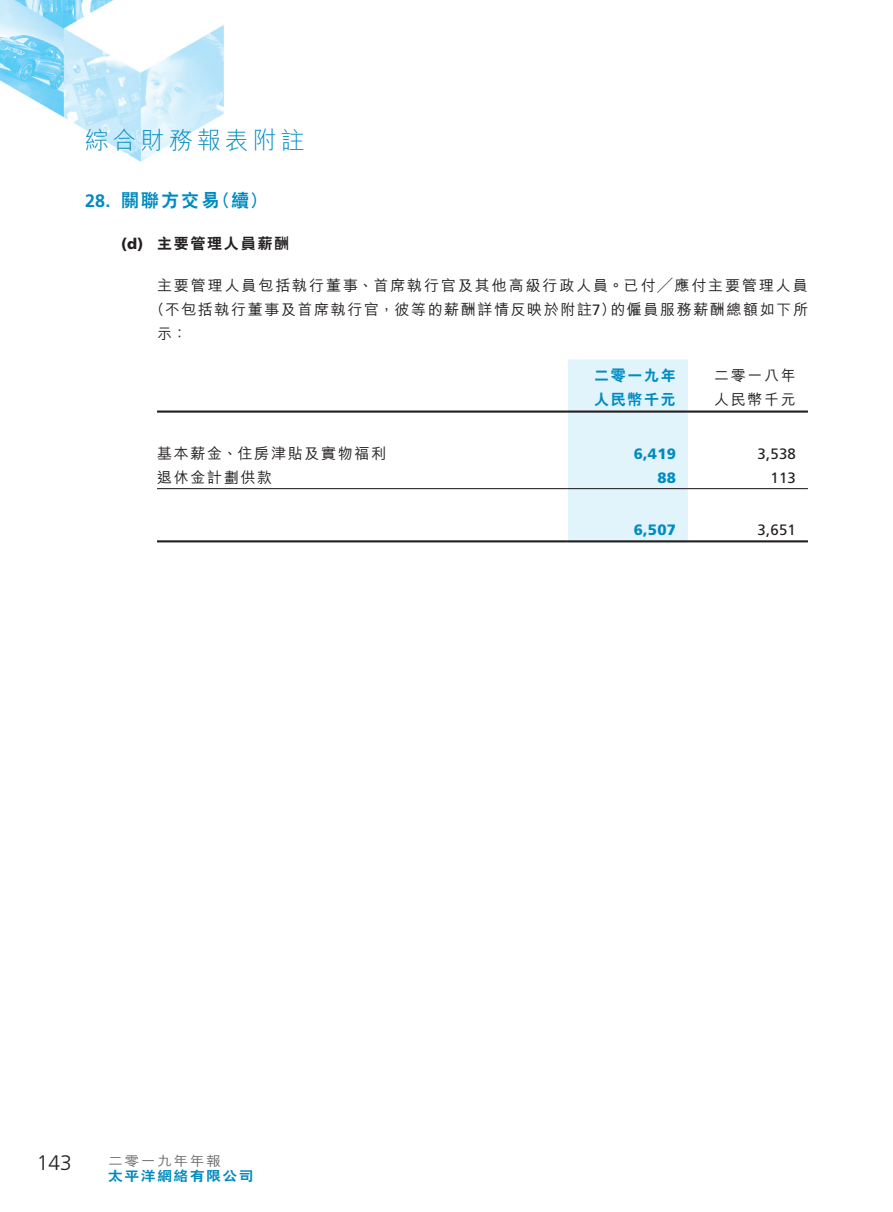
<style>
.page{position:relative;width:893px;height:1212px;background:#fff}
.page>*{position:absolute;margin:0;border:0;box-sizing:border-box;transform-origin:0 0}
.t1{font:300 24px "M Hei HK";letter-spacing:.165em;color:#008bc0}
.t2{font:300 21px "Frutiger LT Std";color:#231f20}
._03_H1{font:800 18px "C Hei 2 HK";letter-spacing:.115em;color:#008bc0}
._03_H1-2{font:700 18px "Frutiger LT Std";color:#008bc0}
._13_____P4{font:500 15px/24px "M Hei HK";letter-spacing:.125em;color:#231f20;text-align:right}
._13_____P4-2{font:500 15px/24px "M Hei HK";letter-spacing:.105em;color:#231f20}
._15_Table_Stub{font:500 15px "M Hei HK";letter-spacing:.115em;color:#231f20}
._01_Body_Text{font:15px "Frutiger LT Std";letter-spacing:.015em;color:#231f20}
._01_Body_Text-2{font:900 15px "Frutiger LT Std";letter-spacing:.015em;color:#008bc0}
._01_Body_Text-3{font:500 15px "M Hei HK";letter-spacing:.115em;color:#231f20}
._01_Body_Text-4{font:800 15px "C Hei 2 HK";letter-spacing:.115em;color:#008bc0}
._04___H2{font:800 15px "C Hei 2 HK";letter-spacing:.115em;color:#231f20}
._04___H2-2{font:900 15px "Frutiger LT Std";color:#231f20}
.t3{font:800 13.5px "C Hei 2 HK";letter-spacing:.1em;color:#008bc0;scale:1.1 1}
.t4{font:500 13.5px "M Hei HK";letter-spacing:.1em;color:#6c6d70;scale:1.1 1}
.s1{font-family:"Frutiger LT Std";font-weight:400}
</style>
<div class="page">
<img style="left:0;top:0;width:808px;height:543px">
<div style="left:568px;top:359px;width:120px;height:181px;background:#e1f4fc"></div>
<hr style="left:157px;top:410px;width:411px;height:3px;background:#231f20">
<hr style="left:568px;top:410px;width:120px;height:3px;background:#231f20">
<hr style="left:688px;top:410px;width:120px;height:3px;background:#231f20">
<hr style="left:157px;top:488px;width:411px;height:1px;background:#231f20">
<hr style="left:568px;top:488px;width:120px;height:1px;background:#231f20">
<hr style="left:688px;top:488px;width:120px;height:1px;background:#231f20">
<hr style="left:157px;top:540px;width:411px;height:2px;background:#231f20">
<hr style="left:568px;top:540px;width:120px;height:2px;background:#231f20">
<hr style="left:688px;top:540px;width:120px;height:2px;background:#231f20">
<h1 class="t1" style="left:85px;top:123px;width:221px">綜合財務報表附註</h1>
<p class="_03_H1-2" style="left:85px;top:191px;width:27px">28.</p>
<p class="_03_H1" style="left:121px;top:189px;width:100px">關聯方交易</p>
<p class="_03_H1" style="left:213px;top:189px;width:56px">（續(</p>
<p class="_04___H2-2" style="left:121px;top:235px;width:24px">(d)</p>
<p class="_04___H2" style="left:157px;top:234px;width:134px">主要管理人員薪酬</p>
<p class="_13_____P4" style="left:157px;top:273px;width:652px">主要管理人員包括執行董事、首席執行官及其他高級行政人員。已付╱應付主要管理人員的僱員服務薪酬總額如下所</p>
<p class="_13_____P4-2" style="left:157px;top:297px;width:460px;text-indent:-8px">（不包括執行董事及首席執行官，彼等的薪酬詳情反映於附註）<span class="s1">7</span>示：</p>
<p class="_01_Body_Text-4" style="left:594px;top:366px;width:83px">二零一九年</p>
<p class="_01_Body_Text-4" style="left:594px;top:390px;width:83px">人民幣千元</p>
<p class="_01_Body_Text-3" style="left:714px;top:365px;width:83px">二零一八年</p>
<p class="_01_Body_Text-3" style="left:714px;top:389px;width:83px">人民幣千元</p>
<p class="_15_Table_Stub" style="left:157px;top:442px;width:231px">基本薪金、住房津貼及實物福利</p>
<p class="_15_Table_Stub" style="left:157px;top:466px;width:117px">退休金計劃供款</p>
<p class="_01_Body_Text-2" style="left:634px;top:444px;width:44px">6,419</p>
<p class="_01_Body_Text-2" style="left:657px;top:468px;width:20px">88</p>
<p class="_01_Body_Text" style="left:758px;top:445px;width:40px">3,538</p>
<p class="_01_Body_Text" style="left:770px;top:469px;width:27px">113</p>
<p class="_01_Body_Text-2" style="left:634px;top:521px;width:44px">6,507</p>
<p class="_01_Body_Text" style="left:758px;top:521px;width:40px">3,651</p>
<h2 class="t2" style="left:37px;top:1150px;width:37px">143</h2>
<p class="t4" style="left:108px;top:1151px;width:104px">二零一九年年報</p>
<p class="t3" style="left:108px;top:1166px;width:134px">太平洋網絡有限公司</p>
</div>
